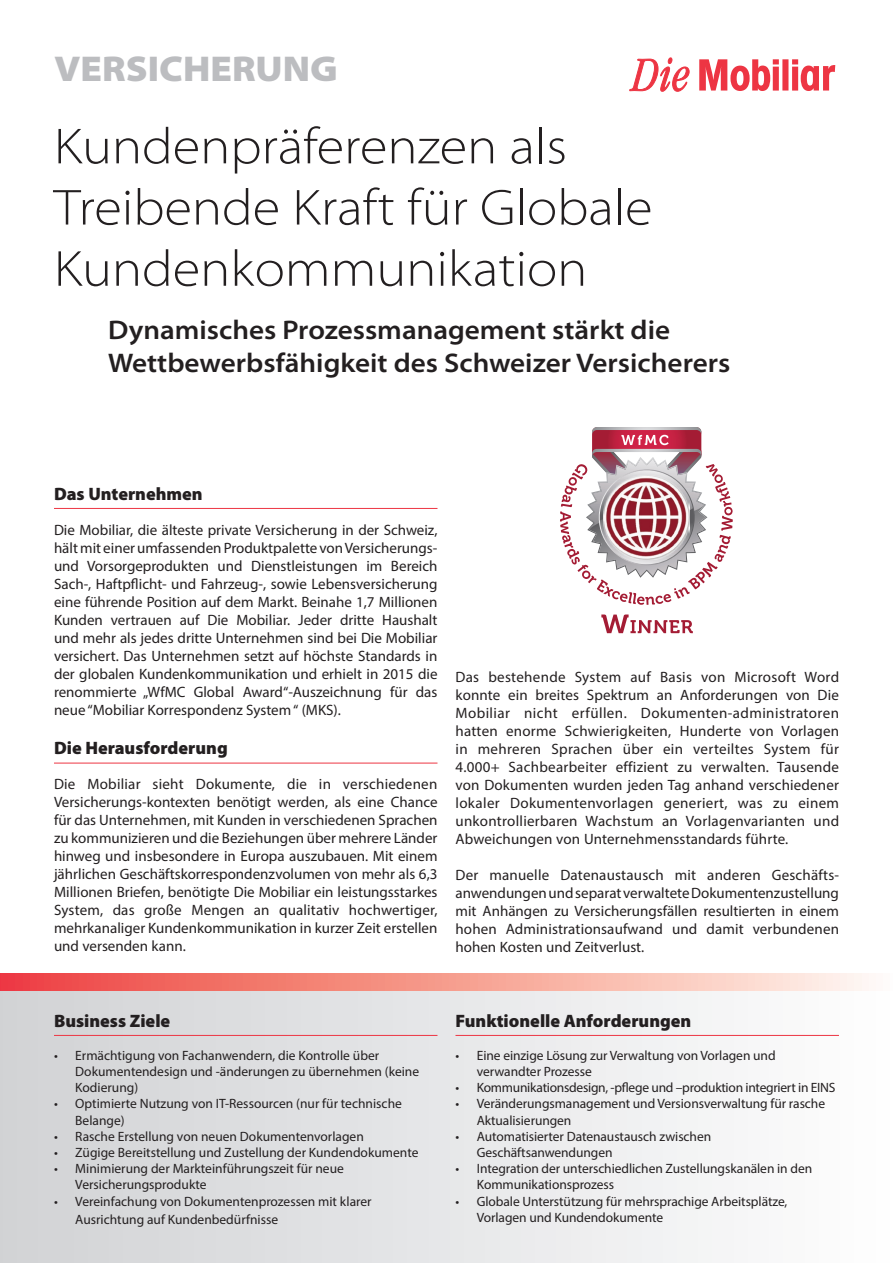
<style>
.page{position:relative;width:893px;height:1263px;background:#fff}
.page>*{position:absolute;margin:0;border:0;box-sizing:border-box;transform-origin:0 0}
.t1{font:300 semi-expanded 51px/61.2px "Myriad Pro";color:#231f20}
.t2{font:900 semi-expanded 36px "Myriad Pro";color:#bcbdc0}
.t3{font:600 semi-expanded 27px/32.4px "Myriad Pro";color:#231f20}
.t4{font:900 18px "Myriad Pro";color:#231f20}
.t5{font:15px/18px "Myriad Pro";color:#231f20;text-align:justify}
.t6{font:13.5px/16.2px "Myriad Pro";letter-spacing:-.005em;color:#231f20}
</style>
<div class="page">
<div style="left:0;top:990px;width:893px;height:273px;background:linear-gradient(to right,#d1d2d4,#fefefe)"></div>
<hr style="left:54px;top:508px;width:383px;height:1px;background:#ed3543">
<hr style="left:54px;top:763px;width:383px;height:1px;background:#ed3543">
<hr style="left:54px;top:1035px;width:383px;height:1px;background:#ed3543">
<hr style="left:455px;top:1035px;width:384px;height:1px;background:#ed3543">
<div style="left:0;top:973px;width:893px;height:17px;background:linear-gradient(to right,#ed3f39,#fffbee)"></div>
<svg style="left:560px;top:427px;width:173px;height:178px"></svg>
<svg style="left:629px;top:57px;width:61px;height:35px"></svg>
<svg style="left:699px;top:59px;width:136px;height:32px"></svg>
<svg style="left:601px;top:614px;width:92px;height:19px"></svg>
<h2 class="t2" style="left:54px;top:48px;width:285px">VERSICHERUNG</h2>
<h1 class="t1" style="left:54px;top:116px;width:600px">Kundenpräferenzen als<br>Treibende Kraft für Globale<br>Kundenkommunikation</h1>
<h3 class="t3" style="left:108px;top:314px;width:624px">Dynamisches Prozessmanagement stärkt die<br>Wettbewerbsfähigkeit des Schweizer Versicherers</h3>
<p class="t4" style="left:54px;top:483px;width:150px">Das Unternehmen</p>
<p class="t5" style="left:54px;top:520px;width:385px">Die Mobiliar, die älteste private Versicherung in der Schweiz, hält mit einer umfassenden Produktpalette von Versicherungs&shy;und Vorsorgeprodukten und Dienstleistungen im Bereich Sach-, Haftpflicht- und Fahrzeug-, sowie Lebensversicherung eine führende Position auf dem Markt. Beinahe 1,7 Millionen Kunden vertrauen auf Die Mobiliar. Jeder dritte Haushalt und mehr als jedes dritte Unternehmen sind bei Die Mobiliar versichert. Das Unternehmen setzt auf höchste Standards in der globalen Kundenkommunikation und erhielt in 2015 die renommierte „WfMC Global Award“-Auszeichnung für das neue “Mobiliar Korrespondenz System “ (MKS).</p>
<p class="t4" style="left:54px;top:738px;width:175px">Die Herausforderung</p>
<p class="t5" style="left:54px;top:775px;width:385px">Die Mobiliar sieht Dokumente, die in verschiedenen Versicherungs-kontexten benötigt werden, als eine Chance für das Unternehmen, mit Kunden in verschiedenen Sprachen zu kommunizieren und die Beziehungen über mehrere Länder hinweg und insbesondere in Europa auszubauen. Mit einem jährlichen Geschäftskorrespondenzvolumen von mehr als 6,3<br>Millionen Briefen, benötigte Die Mobiliar ein leistungsstarkes System, das große Mengen an qualitativ hochwertiger, mehrkanaliger Kundenkommunikation in kurzer Zeit erstellen und versenden kann.</p>
<p class="t5" style="left:455px;top:667px;width:385px">Das bestehende System auf Basis von Microsoft Word konnte ein breites Spektrum an Anforderungen von Die Mobiliar nicht erfüllen. Dokumenten-administratoren hatten enorme Schwierigkeiten, Hunderte von Vorlagen in mehreren Sprachen über ein verteiltes System für 4.000+ Sachbearbeiter effizient zu verwalten. Tausende von Dokumenten wurden jeden Tag anhand verschiedener lokaler Dokumentenvorlagen generiert, was zu einem unkontrollierbaren Wachstum an Vorlagenvarianten und Abweichungen von Unternehmensstandards führte.</p>
<p class="t5" style="left:455px;top:865px;width:385px">Der manuelle Datenaustausch mit anderen Geschäfts&shy;anwendungen und separat verwaltete Dokumentenzustellung mit Anhängen zu Versicherungsfällen resultierten in einem hohen Administrationsaufwand und damit verbundenen hohen Kosten und Zeitverlust.</p>
<p class="t4" style="left:54px;top:1010px;width:118px">Business Ziele</p>
<p class="t6" style="left:75px;top:1047px;width:345px;text-indent:-21px">• Ermächtigung von Fachanwendern, die Kontrolle über<br>Dokumentendesign und -änderungen zu übernehmen (keine<br>Kodierung)</p>
<p class="t6" style="left:75px;top:1095px;width:328px;text-indent:-21px">• Optimierte Nutzung von IT-Ressourcen (nur für technische<br>Belange)</p>
<p class="t6" style="left:54px;top:1128px;width:311px">• Rasche Erstellung von neuen Dokumentenvorlagen</p>
<p class="t6" style="left:54px;top:1144px;width:366px">• Zügige Bereitstellung und Zustellung der Kundendokumente</p>
<p class="t6" style="left:75px;top:1160px;width:270px;text-indent:-21px">• Minimierung der Markteinführungszeit für neue<br>Versicherungsprodukte</p>
<p class="t6" style="left:75px;top:1192px;width:298px;line-height:18px;text-indent:-21px">• Vereinfachung von Dokumentenprozessen mit klarer<br>Ausrichtung auf Kundenbedürfnisse</p>
<p class="t4" style="left:455px;top:1010px;width:237px">Funktionelle Anforderungen</p>
<p class="t6" style="left:477px;top:1047px;width:300px;text-indent:-21px">• Eine einzige Lösung zur Verwaltung von Vorlagen und verwandter Prozesse</p>
<p class="t6" style="left:455px;top:1079px;width:381px">• Kommunikationsdesign, -pflege und –produktion integriert in EINS</p>
<p class="t6" style="left:477px;top:1095px;width:350px;text-indent:-21px">• Veränderungsmanagement und Versionsverwaltung für rasche<br>Aktualisierungen</p>
<p class="t6" style="left:477px;top:1128px;width:236px;text-indent:-21px">• Automatisierter Datenaustausch zwischen<br>Geschäftsanwendungen</p>
<p class="t6" style="left:477px;top:1160px;width:337px;text-indent:-21px">• Integration der unterschiedlichen Zustellungskanälen in den<br>Kommunikationsprozess</p>
<p class="t6" style="left:477px;top:1193px;width:312px;text-indent:-21px">• Globale Unterstützung für mehrsprachige Arbeitsplätze,<br>Vorlagen und Kundendokumente</p>
</div>
